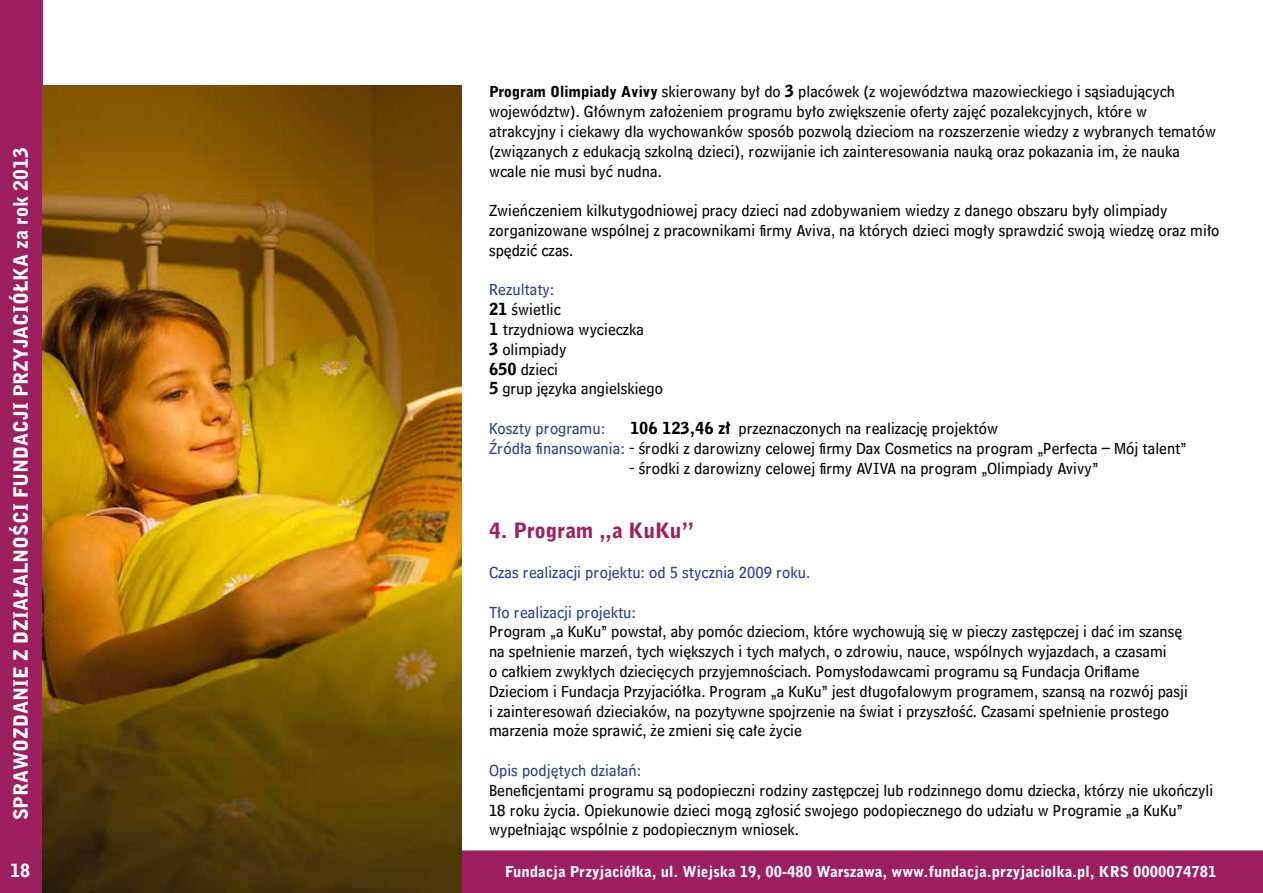
<style>
.page{position:relative;width:1263px;height:893px;background:#fff}
.page>*{position:absolute;margin:0;border:0;box-sizing:border-box;transform-origin:0 0}
.t1{font:21px "Bell Gothic Blk EU";color:#9d1f60}
.t2{font:19.5px "Bell Gothic Blk EU";color:#fff}
.t3{font:18px "Bell Gothic Blk EU";color:#fff}
.t4{font:16.5px/19.8px "Bell Cent Sub Cap EU";color:#000}
.t5{font:16.5px "Bell Cent Sub Cap EU";color:#25408f}
.t6{font:15px "Bell Gothic Blk EU";color:#fff}
.s1{font-family:"Bell Gothic Blk EU";font-size:15px}
.s2{font-family:"Bell Gothic Blk EU"}
.s3{color:#25408f}
</style>
<div class="page">
<div style="left:0;top:0;width:43px;height:893px;background:#9d1f60"></div>
<div style="left:41px;top:850px;width:1222px;height:43px;background:#9d1f60"></div>
<img style="left:43px;top:85px;width:419px;height:808px">
<p class="t2" style="left:9px;top:820px;width:674px;rotate:-90deg">SPRAWOZDANIE Z DZIAŁALNOŚCI FUNDACJI PRZYJACIÓŁKA za rok 2013</p>
<p class="t4" style="left:489px;top:82px;width:728px"><span class="s1">Program Olimpiady Avivy</span> skierowany był do <span class="s2">3</span> placówek (z województwa mazowieckiego i sąsiadujących województw). Głównym założeniem programu było zwiększenie oferty zajęć pozalekcyjnych, które w atrakcyjny i ciekawy dla wychowanków sposób pozwolą dzieciom na rozszerzenie wiedzy z wybranych tematów (związanych z edukacją szkolną dzieci), rozwijanie ich zainteresowania nauką oraz pokazania im, że nauka wcale nie musi być nudna.</p>
<p class="t4" style="left:489px;top:200px;width:732px">Zwieńczeniem kilkutygodniowej pracy dzieci nad zdobywaniem wiedzy z danego obszaru były olimpiady zorganizowane wspólnej z pracownikami firmy Aviva, na których dzieci mogły sprawdzić swoją wiedzę oraz miło spędzić czas.</p>
<p class="t4" style="left:489px;top:280px;width:175px"><span class="s3">Rezultaty:<br></span><span class="s2">21</span> świetlic<br><span class="s2">1</span> trzydniowa wycieczka<br><span class="s2">3</span> olimpiady<br><span class="s2">650</span> dzieci<br><span class="s2">5</span> grup języka angielskiego</p>
<p class="t5" style="left:489px;top:418px;width:118px">Koszty programu:</p>
<p class="t4" style="left:489px;top:418px;width:699px;text-indent:141px"><span class="s2">106 123,46 zł</span> przeznaczonych na realizację projektów<br><span class="s3">Źródła finansowania:</span> - środki z darowizny celowej firmy Dax Cosmetics na program „Perfecta – Mój talent”</p>
<p class="t4" style="left:629px;top:458px;width:471px">- środki z darowizny celowej firmy AVIVA na program „Olimpiady Avivy”</p>
<p class="t1" style="left:489px;top:518px;width:207px">4. Program „a KuKu”</p>
<p class="t5" style="left:489px;top:562px;width:323px">Czas realizacji projektu: od 5 stycznia 2009 roku.</p>
<p class="t5" style="left:489px;top:602px;width:149px">Tło realizacji projektu:</p>
<p class="t4" style="left:489px;top:622px;width:700px">Program „a KuKu” powstał, aby pomóc dzieciom, które wychowują się w pieczy zastępczej i dać im szansę na spełnienie marzeń, tych większych i tych małych, o zdrowiu, nauce, wspólnych wyjazdach, a czasami<br>o całkiem zwykłych dziecięcych przyjemnościach. Pomysłodawcami programu są Fundacja Oriflame Dzieciom i Fundacja Przyjaciółka. Program „a KuKu” jest długofalowym programem, szansą na rozwój pasji i zainteresowań dzieciaków, na pozytywne spojrzenie na świat i przyszłość. Czasami spełnienie prostego marzenia może sprawić, że zmieni się całe życie</p>
<p class="t5" style="left:489px;top:760px;width:154px">Opis podjętych działań:</p>
<p class="t4" style="left:489px;top:780px;width:726px">Beneficjentami programu są podopieczni rodziny zastępczej lub rodzinnego domu dziecka, którzy nie ukończyli<br>18 roku życia. Opiekunowie dzieci mogą zgłosić swojego podopiecznego do udziału w Programie „a KuKu” wypełniając wspólnie z podopiecznym wniosek.</p>
<p class="t3" style="left:10px;top:860px;width:22px">18</p>
<p class="t6" style="left:505px;top:862px;width:713px">Fundacja Przyjaciółka, ul. Wiejska 19, 00-480 Warszawa, www.fundacja.przyjaciolka.pl, KRS 0000074781</p>
</div>
